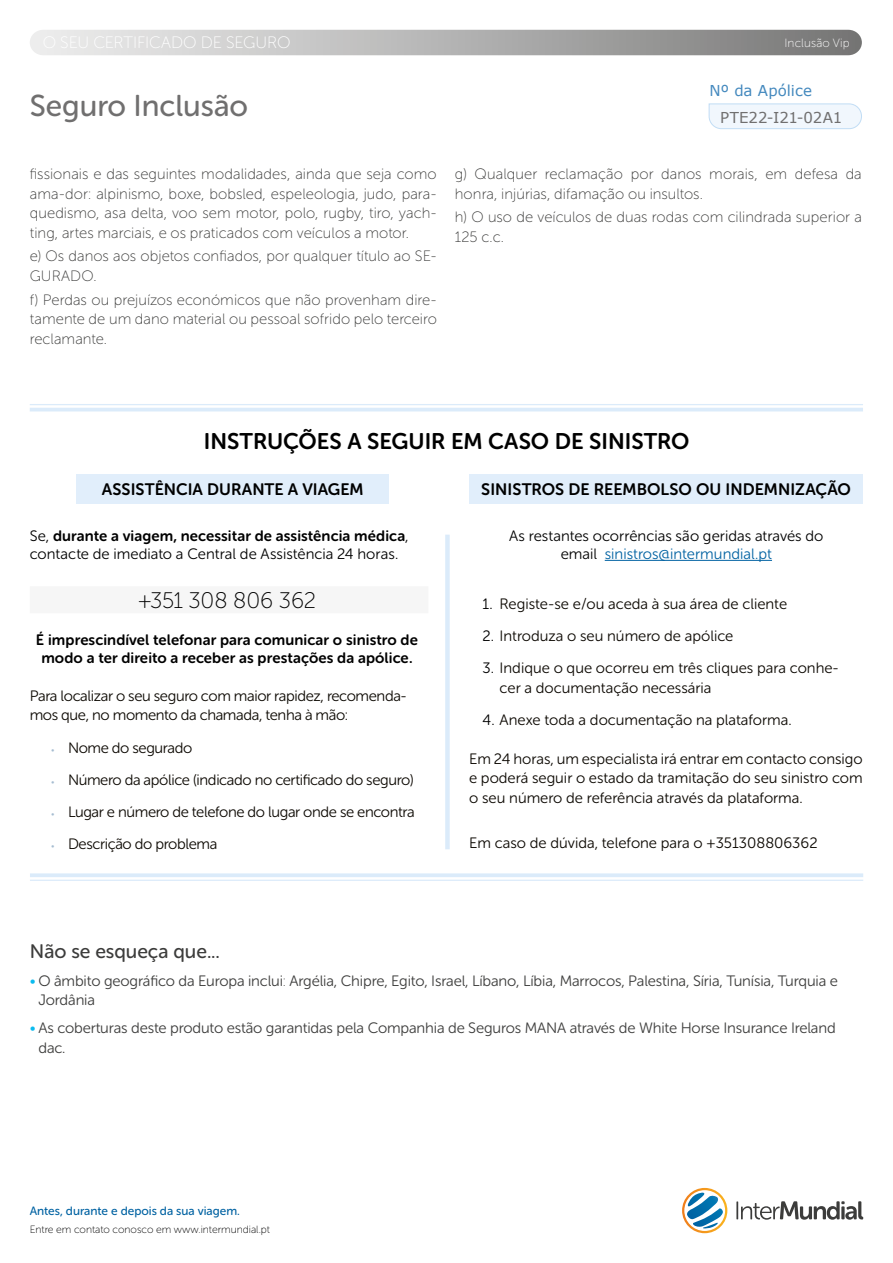
<style>
.page{position:relative;width:893px;height:1263px;background:#fff}
.page>*{position:absolute;margin:0;border:0;box-sizing:border-box;transform-origin:0 0}
.t1{font:30px "Museo Sans Rounded 500";color:#706f6f}
.t2{font:22.5px "Museo Sans Rounded 700";color:#000}
.t3{font:22.5px "Museo Sans Rounded 100";letter-spacing:-.015em;color:#000}
.t4{font:19.5px "Museo Sans Rounded 500";color:#3c3c3b}
.t5{font:16.5px "Museo Sans Rounded 700";color:#000}
.t6{font:16.5px "Museo Sans Rounded 100";letter-spacing:-.005em;color:#fff}
.t7{font:15px/19.5px "Museo Sans Rounded 100";letter-spacing:.005em;color:#3c3c3b}
.t8{font:15px/19.5px "Museo Sans Rounded 300";letter-spacing:-.005em;color:#0b0700}
.t9{font:15px/19.5px "Museo Sans Rounded 300";letter-spacing:-.01em;color:#3c3c3b}
.t10{font:15px/19.5px "Museo Sans Rounded 300";letter-spacing:-.025em;color:#0b0700}
.t11{font:15px/18px "Museo Sans Rounded 700";letter-spacing:.005em;color:#000;text-align:center}
.t12{font:15px/18px "Museo Sans Rounded 300";color:#000;text-align:center}
.t13{font:15px "Verdana";letter-spacing:-.005em;color:#706f6f}
.t14{font:15px "Verdana";letter-spacing:.005em;color:#4489be}
.t15{font:12px "Museo Sans Rounded 500";color:#0062a2}
.t16{font:12px "Museo Sans Rounded 100";letter-spacing:.01em;color:#fff}
.t17{font:10.5px "Museo Sans Rounded 100";color:#000}
.s1{font-family:"Museo Sans Rounded 300"}
.s2{color:#0062a2}
.s3{font-family:"Museo Sans Rounded 100";font-size:9px;color:#a6bdd1}
.s4{color:#000}
.s5{color:#0bbbef}
.s6{font-family:"Museo Sans Rounded 100"}
</style>
<div class="page">
<svg style="left:30px;top:30px;width:832px;height:25px;background:#b3b3b3"></svg>
<div style="left:76px;top:474px;width:313px;height:29px;background:#e1eefb"></div>
<div style="left:469px;top:474px;width:394px;height:29px;background:#e1eefb"></div>
<hr style="left:605px;top:560px;width:167px;height:1px;background:#0062a2">
<div style="left:30px;top:586px;width:398px;height:27px;background:#f6f6f6"></div>
<hr style="left:30px;top:404px;width:833px;height:1px;background:#dbebfa">
<hr style="left:30px;top:408px;width:833px;height:3px;background:#dbebfa">
<svg style="left:30px;top:873px;width:833px;height:4px;background:#deedfa"></svg>
<hr style="left:30px;top:880px;width:833px;height:1px;background:#dbebfa">
<div style="left:445px;top:535px;width:5px;height:314px;background:#dbebfa"></div>
<svg style="left:708px;top:103px;width:154px;height:26px"></svg>
<svg style="left:682px;top:1188px;width:45px;height:45px"></svg>
<svg style="left:736px;top:1201px;width:127px;height:19px"></svg>
<p class="t6" style="left:43px;top:33px;width:249px">O SEU CERTIFICADO DE SEGURO</p>
<p class="t16" style="left:784px;top:37px;width:67px">Inclusão Vip</p>
<h1 class="t1" style="left:30px;top:89px;width:220px">Seguro Inclusão</h1>
<p class="t7" style="left:30px;top:164px;width:409px;text-align:justify">fissionais e das seguintes modalidades, ainda que seja como ama-dor: alpinismo, boxe, bobsled, espeleologia, judo, para&shy;quedismo, asa delta, voo sem motor, polo, rugby, tiro, yach&shy;ting, artes marciais, e os praticados com veículos a motor.</p>
<p class="t7" style="left:30px;top:247px;width:409px">e) Os danos aos objetos confiados, por qualquer título ao SE-<br>GURADO.</p>
<p class="t7" style="left:30px;top:290px;width:409px;text-align:justify">f) Perdas ou prejuízos económicos que não provenham dire&shy;tamente de um dano material ou pessoal sofrido pelo terceiro reclamante.</p>
<p class="t14" style="left:709px;top:81px;width:104px">Nº da Apólice</p>
<p class="t13" style="left:720px;top:107px;width:124px">PTE22-I21-02A1</p>
<p class="t7" style="left:455px;top:164px;width:408px">g) Qualquer reclamação por danos morais, em defesa da honra, injúrias, difamação ou insultos.</p>
<p class="t7" style="left:455px;top:208px;width:409px">h) O uso de veículos de duas rodas com cilindrada superior a<br>125 c.c.</p>
<h2 class="t2" style="left:204px;top:429px;width:487px">INSTRUÇÕES A SEGUIR EM CASO DE SINISTRO</h2>
<p class="t5" style="left:102px;top:480px;width:263px">ASSISTÊNCIA DURANTE A VIAGEM</p>
<p class="t5" style="left:481px;top:480px;width:371px">SINISTROS DE REEMBOLSO OU INDEMNIZAÇÃO</p>
<p class="t11" style="left:30px;top:527px;width:380px"><span class="s1">Se,</span> durante a viagem, necessitar de assistência médica<span class="s1">,</span></p>
<p class="t12" style="left:30px;top:545px;width:370px">contacte de imediato a Central de Assistência 24 horas.</p>
<p class="t12" style="left:509px;top:527px;width:316px">As restantes ocorrências são geridas através do email <span class="s2">sinistros@intermundial.pt</span></p>
<h2 class="t3" style="left:138px;top:588px;width:179px">+351 308 806 362</h2>
<p class="t11" style="left:36px;top:631px;width:383px">É imprescindível telefonar para comunicar o sinistro de modo a ter direito a receber as prestações da apólice.</p>
<p class="t10" style="left:30px;top:686px;width:379px">Para localizar o seu seguro com maior rapidez, recomenda&shy;mos que, no momento da chamada, tenha à mão:</p>
<p class="t10" style="left:51px;top:738px;width:143px"><span class="s3">•</span> Nome do segurado</p>
<p class="t10" style="left:51px;top:770px;width:364px"><span class="s3">•</span> Número da apólice (indicado no certificado do seguro)</p>
<p class="t10" style="left:51px;top:802px;width:365px"><span class="s3">•</span> Lugar e número de telefone do lugar onde se encontra</p>
<p class="t10" style="left:51px;top:834px;width:168px"><span class="s3">•</span> Descrição do problema</p>
<p class="t8" style="left:483px;top:594px;width:306px"><span class="s4">1.</span> Registe-se e/ou aceda à sua área de cliente</p>
<p class="t8" style="left:483px;top:626px;width:252px"><span class="s4">2.</span> Introduza o seu número de apólice</p>
<p class="t8" style="left:500px;top:658px;width:341px;text-indent:-17px"><span class="s4">3.</span> Indique o que ocorreu em três cliques para conhe&shy;cer a documentação necessária</p>
<p class="t8" style="left:483px;top:710px;width:310px"><span class="s4">4.</span> Anexe toda a documentação na plataforma.</p>
<p class="t8" style="left:469px;top:749px;width:395px;text-align:justify">Em 24 horas, um especialista irá entrar em contacto consigo e poderá seguir o estado da tramitação do seu sinistro com o seu número de referência através da plataforma.</p>
<p class="t8" style="left:469px;top:833px;width:350px">Em caso de dúvida, telefone para o +351308806362</p>
<h3 class="t4" style="left:30px;top:940px;width:191px">Não se esqueça que...</h3>
<p class="t9" style="left:38px;top:971px;width:801px;text-indent:-9px"><span class="s5">•</span> O âmbito geográfico da Europa inclui<span class="s6">:</span> Argélia, Chipre, Egito, Israel, Líbano, Líbia, Marrocos, Palestina, Síria, Tunísia, Turquia e<br>Jordânia</p>
<p class="t9" style="left:38px;top:1018px;width:799px;text-indent:-9px"><span class="s5">•</span> As coberturas deste produto estão garantidas pela Companhia de Seguros MANA através de White Horse Insurance Ireland dac.</p>
<p class="t15" style="left:30px;top:1204px;width:212px">Antes, durante e depois da sua viagem.</p>
<p class="t17" style="left:30px;top:1224px;width:242px">Entre em contato conosco em www.intermundial.pt</p>
</div>
